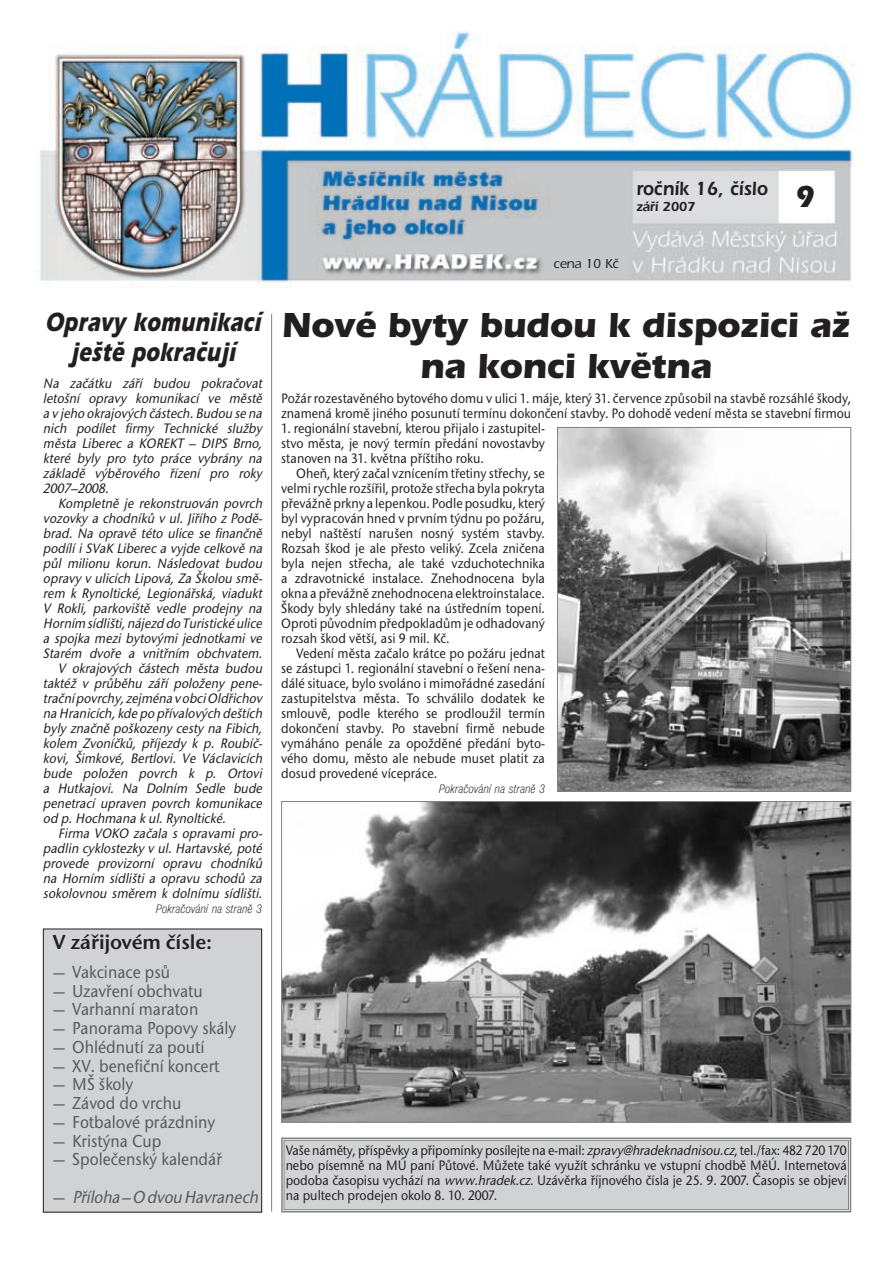
<style>
.page{position:relative;width:893px;height:1263px;background:#fff}
.page>*{position:absolute;margin:0;border:0;box-sizing:border-box;transform-origin:0 0}
.t1{font:700 36px/40.5px "Itc Eras CE";letter-spacing:-.015em;color:#231f20;text-align:center}
.t2{font:700 31.5px "Itc Eras CE";color:#231f20;scale:.9 1}
.t3{font:italic 700 27.3px/30px "Itc Eras CE";letter-spacing:.015em;color:#231f20;text-align:center;scale:.77 1}
.t4{font:21px "Stone Sans Itc TCE Semi";letter-spacing:-.005em;color:#231f20}
.t5{font:600 19.8px "Itc Eras CE";color:#231f20;scale:.91 1}
.t6{font:500 18px "Stone Sans Itc TCE";color:#57585a;scale:.9 1}
.t7{font:italic 500 18px "Stone Sans Itc TCE";color:#57585a;scale:.9 1}
.t8{font:500 14.25px/15px "Stone Sans Itc TCE";color:#231f20;text-align:justify;scale:.9 1}
.t9{font:italic 500 14.25px/15px "Stone Sans Itc TCE";color:#231f20;scale:.9 1}
.t10{font:600 13.5px "Itc Eras CE";letter-spacing:-.025em;color:#231f20}
.t11{font:500 13.5px "Itc Eras CE";letter-spacing:-.02em;color:#231f20}
.t12{font:italic 300 condensed 12.75px "Nimbus Sans DCE";color:#231f20}
.s1{font-style:normal}
.s2{font-style:italic}
</style>
<div class="page">
<img style="left:40px;top:31px;width:814px;height:257px">
<div style="left:284px;top:1140px;width:564px;height:70px;background:#d1d2d4"></div>
<div style="left:281px;top:1138px;width:570px;height:75px;border:2px solid #808285"></div>
<div style="left:284px;top:1140px;width:564px;height:70px;border:1px solid #808285"></div>
<div style="left:43px;top:929px;width:219px;height:283px;background:#d1d2d4"></div>
<div style="left:43px;top:929px;width:219px;height:284px;border:1px solid #231f20"></div>
<hr style="left:271px;top:314px;width:1px;height:898px;background:#808285">
<img style="left:283px;top:803px;width:566px;height:318px">
<img style="left:559px;top:429px;width:290px;height:361px">
<div style="left:557px;top:427px;width:294px;height:365px;border:1px solid #808285"></div>
<h3 class="t5" style="left:636px;top:181px;width:146px">roãník 16, ãíslo</h3>
<p class="t10" style="left:636px;top:202px;width:61px">záfií 2007</p>
<h2 class="t2" style="left:795px;top:184px;width:23px">9</h2>
<p class="t11" style="left:553px;top:259px;width:67px">cena 10 Kã</p>
<h3 class="t3" style="left:45px;top:310px;width:281px">Opravy komunikací je‰tû pokraãují</h3>
<p class="t9" style="left:43px;top:377px;width:248px">Na začátku září budou pokračovat letošní opravy komunikací ve městě a v jeho okrajových částech.Budou se na nich podílet firmy Technické služby města Liberec a KOREKT – DIPS Brno, které by ly pro tyto práce vy brány na základě výběrového řízení pro roky<br>2007–2008.</p>
<p class="t9" style="left:58px;top:497px;width:231px">Kompletně je rekonstruován povrch</p>
<p class="t9" style="left:43px;top:512px;width:248px">vozovky a chodníků v ul. Jiřího z Podě-</p>
<p class="t9" style="left:43px;top:527px;width:248px">brad. Na opravě této ulice se finančně</p>
<p class="t9" style="left:43px;top:542px;width:248px">podílí i SVaK Liberec a vyjde celkově na</p>
<p class="t9" style="left:43px;top:557px;width:248px">půl milionu korun. Následovat budou</p>
<p class="t9" style="left:43px;top:572px;width:248px">opravy v ulicích Lipová, Za Školou smě-</p>
<p class="t9" style="left:43px;top:587px;width:245px">rem k Rynoltické, Legionářská, viadukt</p>
<p class="t9" style="left:43px;top:602px;width:248px">V Rokli, parkoviště vedle prodejny na</p>
<p class="t9" style="left:43px;top:617px;width:248px">Horním sídlišti,nájezd do Turistické ulice</p>
<p class="t9" style="left:43px;top:632px;width:248px">a spojka mezi bytovými jednotkami ve</p>
<p class="t9" style="left:43px;top:647px;width:248px">Starém dvoře a vnitřním obchvatem.</p>
<p class="t9" style="left:58px;top:662px;width:231px">V okrajových částech města budou</p>
<p class="t9" style="left:43px;top:677px;width:248px">taktéž v průběhu září položeny pene-</p>
<p class="t9" style="left:43px;top:692px;width:248px">trační povrchy, zejména v obciOldřichov</p>
<p class="t9" style="left:43px;top:707px;width:248px">na Hranicích,kde po přívalových deštích</p>
<p class="t9" style="left:43px;top:722px;width:248px">byly značně poškozeny cesty na Fibich,</p>
<p class="t9" style="left:43px;top:737px;width:248px">kolem Zvoníčků, příjezdy k p. Roubíč-</p>
<p class="t9" style="left:43px;top:752px;width:248px">kovi, Šimkové, Bertlovi. Ve Václavicích</p>
<p class="t9" style="left:43px;top:767px;width:248px">bude položen povrch k p. Ortovi</p>
<p class="t9" style="left:43px;top:782px;width:248px">a Hutkajovi. Na Dolním Sedle bude</p>
<p class="t9" style="left:43px;top:797px;width:248px">penetrací upraven povrch komunikace</p>
<p class="t9" style="left:43px;top:812px;width:207px">od p.Hochmana k ul.Rynoltické.</p>
<p class="t9" style="left:58px;top:827px;width:231px">Firma VOKO začala s opravami pro-</p>
<p class="t9" style="left:43px;top:842px;width:248px">padlin cyklostezky v ul. Hartavské, poté</p>
<p class="t9" style="left:43px;top:857px;width:248px">provede provizorní opravu chodníků</p>
<p class="t9" style="left:43px;top:872px;width:248px">na Horním sídlišti a opravu schodů za</p>
<p class="t9" style="left:43px;top:887px;width:248px">sokolovnou směrem k dolnímu sídlišti.</p>
<p class="t12" style="left:156px;top:903px;width:108px">Pokračování na straně 3</p>
<h3 class="t4" style="left:53px;top:935px;width:161px">V zářijovém čísle:</h3>
<p class="t6" style="left:53px;top:966px;width:132px">— Vakcinace psů</p>
<p class="t6" style="left:53px;top:984px;width:168px">— Uzavření obchvatu</p>
<p class="t6" style="left:53px;top:1003px;width:163px">— Varhanní maraton</p>
<p class="t6" style="left:53px;top:1022px;width:206px">— Panorama Popovy skály</p>
<p class="t6" style="left:53px;top:1041px;width:170px">— Ohlédnutí za poutí</p>
<p class="t6" style="left:53px;top:1059px;width:187px">— XV. benefiční koncert</p>
<p class="t6" style="left:53px;top:1078px;width:91px">— MŠ školy</p>
<p class="t6" style="left:53px;top:1097px;width:144px">— Závod do vrchu</p>
<p class="t6" style="left:53px;top:1116px;width:182px">— Fotbalové prázdniny</p>
<p class="t6" style="left:53px;top:1134px;width:122px">— Kristýna Cup</p>
<p class="t6" style="left:53px;top:1153px;width:189px">— Společenský kalendář</p>
<p class="t7" style="left:53px;top:1191px;width:233px"><span class="s1">—</span> Příloha – O dvou Havranech</p>
<h1 class="t1" style="left:281px;top:308px;width:570px">Nové byty budou k dispozici aÏ na konci kvûtna</h1>
<p class="t8" style="left:281px;top:392px;width:635px">Požár rozestavěného bytového domu v ulici 1. máje, který 31. července způsobil na stavbě rozsáhlé škody, znamená kromě jiného posunutí termínu dokončení stavby. Po dohodě vedení města se stavební firmou</p>
<p class="t8" style="left:281px;top:422px;width:295px">1. regionální stavební, kterou přijalo i zastupitel&shy;stvo města, je nový termín předání novostavby stanoven na 31. května příštího roku.</p>
<p class="t8" style="left:281px;top:467px;width:295px;text-indent:15px">Oheň, který začal vznícením třetiny střechy, se velmi rychle rozšířil, protože střecha byla pokryta převážně prkny a lepenkou. Podle posudku, který byl vypracován hned v prvním týdnu po požáru, nebyl naštěstí narušen nosný systém stavby.<br>Rozsah škod je ale přesto veliký. Zcela zničena byla nejen střecha, ale také vzduchotechnika a zdravotnické instalace. Znehodnocena byla okna a převážně znehodnocena elektroinstalace.<br>Škody byly shledány také na ústředním topení.<br>Oproti původním předpokladům je odhadovaný rozsah škod větší, asi 9 mil. Kč.</p>
<p class="t8" style="left:281px;top:647px;width:295px;text-indent:15px">Vedení města začalo krátce po požáru jednat se zástupci 1. regionální stavební o řešení nena&shy;dálé situace, bylo svoláno i mimořádné zasedání zastupitelstva města. To schválilo dodatek ke smlouvě, podle kterého se prodloužil termín dokončení stavby. Po stavební firmě nebude vymáháno penále za opožděné předání byto&shy;vého domu, město ale nebude muset platit za dosud provedené vícepráce.</p>
<p class="t12" style="left:438px;top:783px;width:108px">Pokračování na straně 3</p>
<p class="t8" style="left:286px;top:1145px;width:625px">Vaše náměty, příspěvky a připomínky posílejte na e-mail: <span class="s2">zpravy@hradeknadnisou.cz</span>, tel./fax: 482 720 170 nebo písemně na MÚ paní Půtové. Můžete také využít schránku ve vstupní chodbě MěÚ. Internetová podoba časopisu vychází na <span class="s2">www.hradek.cz</span>. Uzávěrka říjnového čísla je 25. 9. 2007. Časopis se objeví na pultech prodejen okolo 8. 10. 2007.</p>
</div>
